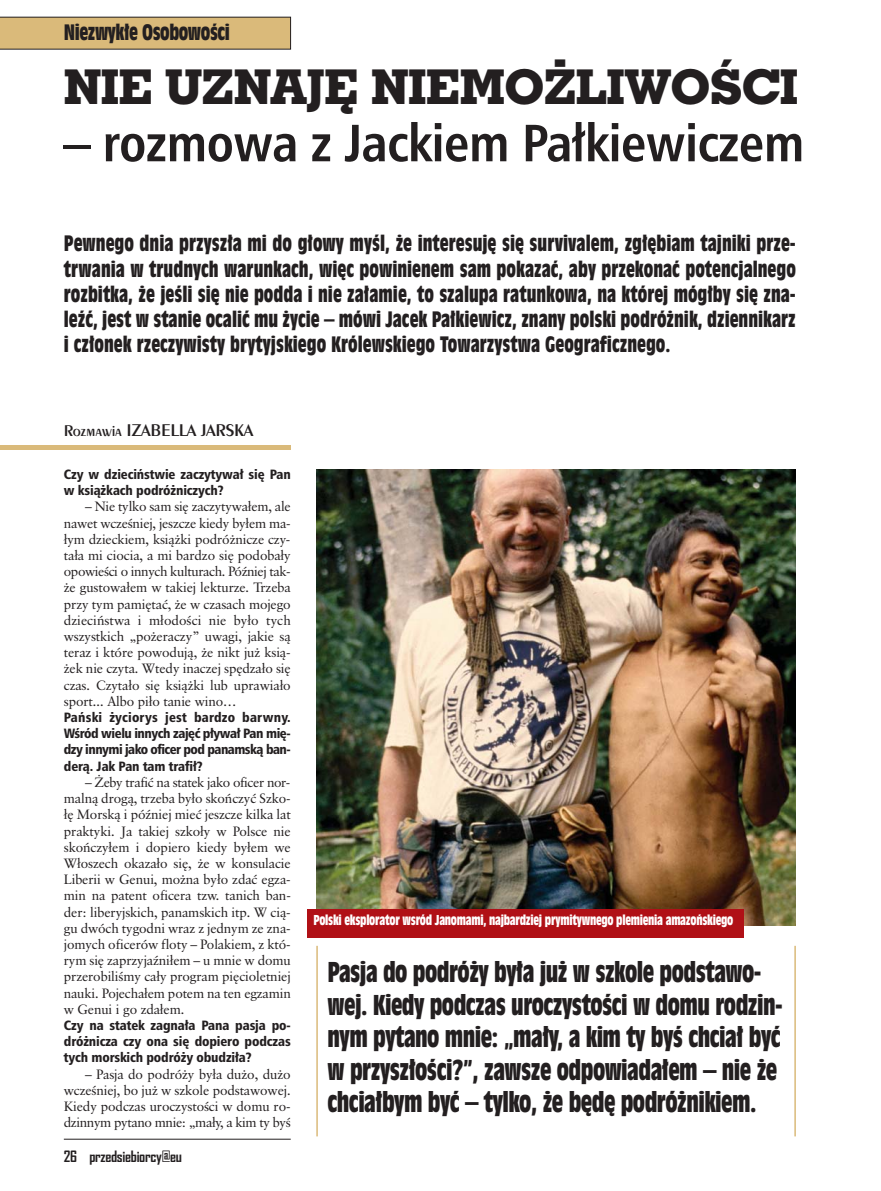
<style>
.page{position:relative;width:881px;height:1191px;background:#fff}
.page>*{position:absolute;margin:0;border:0;box-sizing:border-box;transform-origin:0 0}
.t1{font:700 52.5px "Humnst 777 Cn EU";letter-spacing:-.01em;color:#231f20}
.t2{font:48px "Geo Slab 703 X Bd EU";letter-spacing:-.01em;color:#231f20}
.t3{font:27px/32.4px "Incised 901 Bd Cn EU";letter-spacing:-.02em;color:#231f20}
.t4{font:21px/25.2px "Incised 901 Bd Cn EU";color:#231f20;text-align:justify}
.t5{font:21px "Incised 901 Bd Cn EU";letter-spacing:-.02em;color:#231f20}
.t6{font:18px "Exotc 350 Dm Bd EU";letter-spacing:-.02em;color:#231f20}
.t7{font:700 15px "Agency FB";letter-spacing:-.02em;color:#231f20}
.t8{font:13.5px/16.2px "Classical Garamond TL";letter-spacing:-.01em;color:#231f20;text-align:justify}
.t9{font:13.5px/16.2px "Humnst 777 Blk Cn EU";letter-spacing:-.01em;color:#231f20;text-align:justify}
.t10{font:13.5px "Incised 901 Bd Cn EU";letter-spacing:-.02em;color:#fff}
.s1{font-size:16.5px}
</style>
<div class="page">
<div style="left:0;top:17px;width:290px;height:32px;background:#daba7a"></div>
<hr style="left:64px;top:1139px;width:226px;height:1px;background:#231f20">
<div style="left:0;top:445px;width:290px;height:5px;background:#daba7a"></div>
<hr style="left:794px;top:945px;width:1px;height:191px;background:#daba7a">
<hr style="left:316px;top:945px;width:2px;height:191px;background:#daba7a">
<img style="left:316px;top:470px;width:479px;height:455px">
<div style="left:307px;top:909px;width:436px;height:28px;background:#b01016"></div>
<h3 class="t5" style="left:64px;top:23px;width:168px">Niezwykłe Osobowości</h3>
<h2 class="t2" style="left:64px;top:70px;width:735px">NIE UZNAJĘ NIEMOŻLIWOŚCI</h2>
<h1 class="t1" style="left:64px;top:122px;width:741px">– rozmowa z Jackiem Pałkiewiczem</h1>
<p class="t4" style="left:64px;top:232px;width:733px">Pewnego dnia przyszła mi do głowy myśl, że interesuję się survivalem, zgłębiam tajniki prze&shy;trwania w trudnych warunkach, więc powinienem sam pokazać, aby przekonać potencjalnego rozbitka, że jeśli się nie podda i nie załamie, to szalupa ratunkowa, na której mógłby się zna&shy;leźć, jest w stanie ocalić mu życie – mówi Jacek Pałkiewicz, znany polski podróżnik, dziennikarz i członek rzeczywisty brytyjskiego Królewskiego Towarzystwa Geograficznego.</p>
<h3 class="t6" style="left:64px;top:424px;width:191px"><span class="s1">Rozmawia</span> IZABELLA JARSKA</h3>
<p class="t9" style="left:64px;top:467px;width:228px">Czy w dzieciństwie zaczytywał się Pan w książkach podróżniczych?</p>
<p class="t8" style="left:64px;top:500px;width:228px;text-indent:21px">– Nie tylko sam się zaczytywałem, ale nawet wcześniej, jeszcze kiedy byłem ma&shy;łym dzieckiem, książki podróżnicze czy&shy;tała mi ciocia, a mi bardzo się podobały opowieści o innych kulturach. Później tak&shy;że gustowałem w takiej lekturze. Trzeba przy tym pamiętać, że w czasach mojego dzieciństwa i młodości nie było tych wszystkich „pożeraczy” uwagi, jakie są teraz i które powodują, że nikt już ksią&shy;żek nie czyta. Wtedy inaczej spędzało się czas. Czytało się książki lub uprawiało sport... Albo piło tanie wino…</p>
<p class="t9" style="left:64px;top:710px;width:228px">Pański życiorys jest bardzo barwny.<br>Wśród wielu innych zajęć pływał Pan mię&shy;dzy innymi jako oficer pod panamską ban&shy;derą. Jak Pan tam trafił?</p>
<p class="t8" style="left:64px;top:775px;width:228px;text-indent:21px">– Żeby trafić na statek jako oficer nor&shy;malną drogą, trzeba było skończyć Szko&shy;łę Morską i później mieć jeszcze kilka lat praktyki. Ja takiej szkoły w Polsce nie skończyłem i dopiero kiedy byłem we Włoszech okazało się, że w konsulacie Liberii w Genui, można było zdać egza&shy;min na patent oficera tzw. tanich ban&shy;der: liberyjskich, panamskich itp. W cią&shy;gu dwóch tygodni wraz z jednym ze zna&shy;jomych oficerów floty – Polakiem, z któ&shy;rym się zaprzyjaźniłem – u mnie w domu przerobiliśmy cały program pięcioletniej nauki. Pojechałem potem na ten egzamin w Genui i go zdałem.</p>
<p class="t9" style="left:64px;top:1018px;width:228px">Czy na statek zagnała Pana pasja po&shy;dróżnicza czy ona się dopiero podczas tych morskich podróży obudziła?</p>
<p class="t8" style="left:64px;top:1067px;width:228px;text-indent:21px">– Pasja do podróży była dużo, dużo wcześniej, bo już w szkole podstawowej.<br>Kiedy podczas uroczystości w domu ro&shy;dzinnym pytano mnie: „mały, a kim ty byś</p>
<p class="t7" style="left:64px;top:1148px;width:120px">26 przedsiebiorcy@eu</p>
<p class="t10" style="left:313px;top:915px;width:421px">Polski eksplorator wsród Janomami, najbardziej prymitywnego plemienia amazońskiego</p>
<h3 class="t3" style="left:327px;top:958px;width:456px">Pasja do podróży była już w szkole podstawo&shy;wej. Kiedy podczas uroczystości w domu rodzin&shy;nym pytano mnie: „mały, a kim ty byś chciał być w przyszłości?”, zawsze odpowiadałem – nie że chciałbym być – tylko, że będę podróżnikiem.</h3>
</div>
